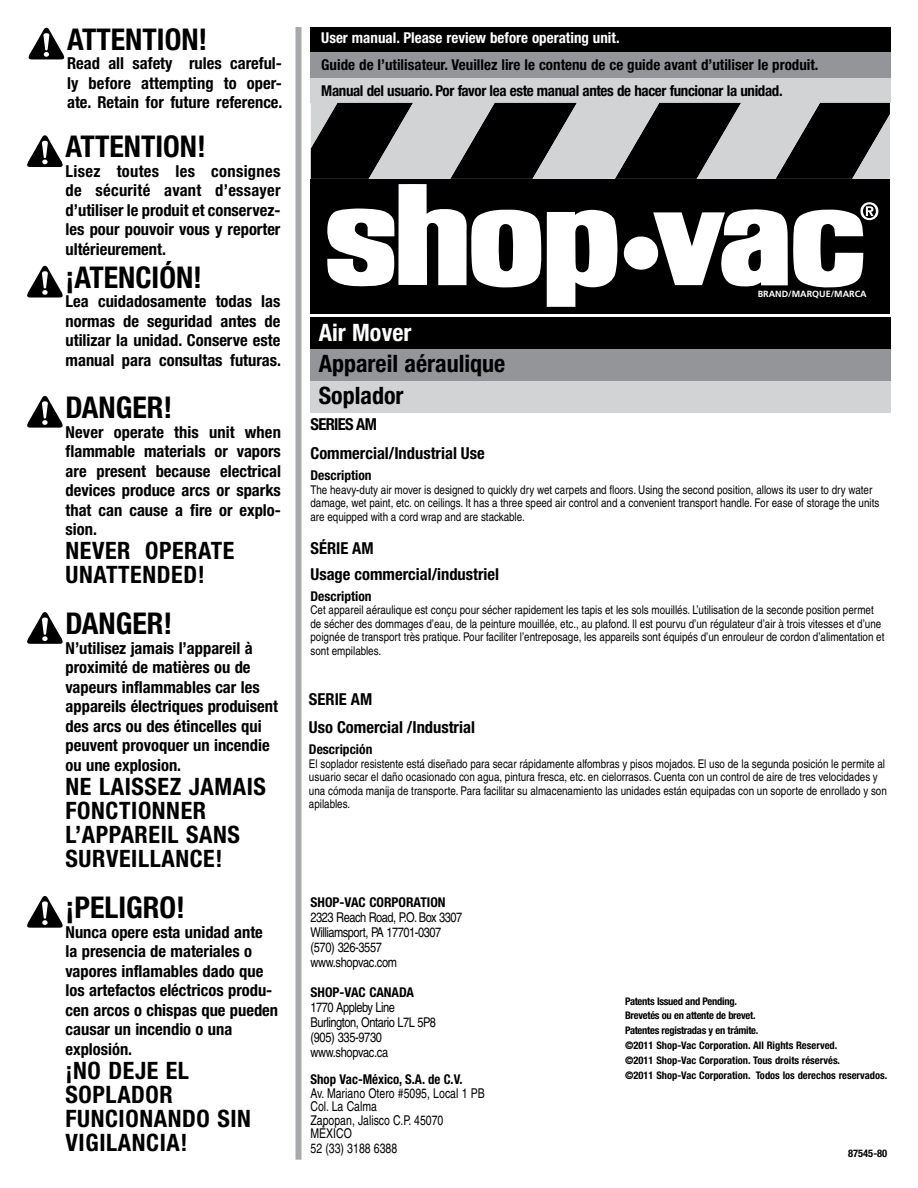
<style>
.page{position:relative;width:918px;height:1188px;background:#fff}
.page>*{position:absolute;margin:0;border:0;box-sizing:border-box;transform-origin:0 0}
.t1{font:700 condensed 30px "Helvetica Neue LT Std";color:#000}
.t2{font:700 condensed 24px/24px "Helvetica Neue LT Std";letter-spacing:.025em;color:#000}
.t3{font:700 condensed 24px "Helvetica Neue LT Std";color:#000}
.t4{font:700 condensed 24px "Helvetica Neue LT Std";color:#fff}
.t5{font:700 condensed 16.5px/19.5px "Helvetica Neue LT Std";color:#000;text-align:justify}
.t6{font:700 condensed 16.5px "Helvetica Neue LT Std";letter-spacing:-.04em;color:#000}
.t7{font:700 condensed 15px "Helvetica Neue LT Std";letter-spacing:-.01em;color:#000}
.t8{font:700 condensed 15px "Helvetica Neue LT Std";color:#fff}
.t9{font:condensed 13.5px/15px "Helvetica";letter-spacing:-.025em;color:#000}
.t10{font:condensed 13.5px/13.5px "Helvetica";color:#000;scale:.95 1}
.t11{font:700 condensed 13.5px "Helvetica Neue LT Std";color:#000}
.t12{font:700 condensed 13.5px "Helvetica Neue LT Std";color:#000;scale:.95 1}
.t13{font:condensed 12px/13.5px "Helvetica";color:#000}
.t14{font:700 condensed 10.5px/15px "Helvetica Neue LT Std";color:#000}
.t15{font:700 condensed 10.5px/13.5px "Helvetica Neue LT Std";letter-spacing:-.025em;color:#000}
.t16{font:700 9px "Frutiger";color:#fff}
</style>
<div class="page">
<div style="left:295px;top:27px;width:6px;height:1133px;background:#a7a9ac"></div>
<div style="left:310px;top:317px;width:581px;height:32px;background:#000"></div>
<svg style="left:29px;top:28px;width:35px;height:31px"></svg>
<div style="left:311px;top:78px;width:580px;height:25px;background:#d1d3d4"></div>
<div style="left:311px;top:27px;width:580px;height:25px;background:#000"></div>
<div style="left:312px;top:179px;width:577px;height:134px;background:#000"></div>
<svg style="left:27px;top:266px;width:36px;height:32px"></svg>
<svg style="left:311px;top:103px;width:579px;height:204px"></svg>
<div style="left:311px;top:52px;width:580px;height:25px;background:#939598"></div>
<svg style="left:27px;top:396px;width:36px;height:32px"></svg>
<svg style="left:27px;top:612px;width:36px;height:32px"></svg>
<svg style="left:27px;top:896px;width:36px;height:32px"></svg>
<svg style="left:27px;top:135px;width:36px;height:32px"></svg>
<div style="left:310px;top:381px;width:581px;height:32px;background:#d1d3d4"></div>
<div style="left:310px;top:349px;width:581px;height:32px;background:#939598"></div>
<div style="left:823px;top:237px;width:48px;height:10px;background:#000"></div>
<h1 class="t1" style="left:67px;top:21px;width:142px">ATTENTION!</h1>
<h3 class="t5" style="left:67px;top:54px;width:217px">Read all safety rules careful&shy;ly before attempting to oper&shy;ate. Retain for future reference.</h3>
<h1 class="t1" style="left:66px;top:129px;width:142px">ATTENTION!</h1>
<h3 class="t5" style="left:66px;top:161px;width:217px">Lisez toutes les consignes de sécurité avant d’essayer d’utiliser le produit et conservez&shy;les pour pouvoir vous y reporter ultérieurement.</h3>
<h1 class="t1" style="left:66px;top:259px;width:138px">¡ATENCIÓN!</h1>
<h3 class="t5" style="left:66px;top:292px;width:217px">Lea cuidadosamente todas las normas de seguridad antes de utilizar la unidad. Conserve este manual para consultas futuras.</h3>
<h1 class="t1" style="left:66px;top:389px;width:108px">DANGER!</h1>
<h3 class="t5" style="left:66px;top:422px;width:217px">Never operate this unit when flammable materials or vapors are present because electrical devices produce arcs or sparks that can cause a fire or explo&shy;sion.</h3>
<h2 class="t2" style="left:66px;top:538px;width:170px">NEVER OPERATE<br>UNATTENDED!</h2>
<h1 class="t1" style="left:66px;top:605px;width:108px">DANGER!</h1>
<h3 class="t5" style="left:66px;top:638px;width:214px;text-align:left">N’utilisez jamais l’appareil à proximité de matières ou de vapeurs inflammables car les appareils électriques produisent des arcs ou des étincelles qui peuvent provoquer un incendie ou une explosion.</h3>
<h2 class="t2" style="left:66px;top:774px;width:202px">NE LAISSEZ JAMAIS<br>FONCTIONNER<br>L’APPAREIL SANS<br>SURVEILLANCE!</h2>
<h1 class="t1" style="left:66px;top:889px;width:121px">¡PELIGRO!</h1>
<h3 class="t5" style="left:66px;top:922px;width:214px;text-align:left">Nunca opere esta unidad ante la presencia de materiales o vapores inflamables dado que los artefactos eléctricos produ&shy;cen arcos o chispas que pueden causar un incendio o una explosión.</h3>
<h2 class="t2" style="left:66px;top:1058px;width:187px">¡NO DEJE EL<br>SOPLADOR<br>FUNCIONANDO SIN<br>VIGILANCIA!</h2>
<p class="t8" style="left:321px;top:29px;width:300px">User manual. Please review before operating unit.</p>
<p class="t7" style="left:321px;top:56px;width:499px">Guide de l’utilisateur. Veuillez lire le contenu de ce guide avant d’utiliser le produit.</p>
<p class="t7" style="left:321px;top:81px;width:463px">Manual del usuario. Por favor lea este manual antes de hacer funcionar la unidad.</p>
<h2 class="t4" style="left:319px;top:317px;width:94px">Air Mover</h2>
<h2 class="t3" style="left:319px;top:349px;width:188px">Appareil aéraulique</h2>
<h2 class="t3" style="left:319px;top:381px;width:86px">Soplador</h2>
<h3 class="t6" style="left:310px;top:414px;width:68px">SERIES AM</h3>
<p class="t16" style="left:758px;top:289px;width:110px">BRAND/MARQUE/MARCA</p>
<h3 class="t5" style="left:310px;top:443px;width:176px">Commercial/Industrial Use</h3>
<p class="t11" style="left:310px;top:467px;width:63px">Description</p>
<p class="t13" style="left:310px;top:483px;width:570px">The heavy-duty air mover is designed to quickly dry wet carpets and floors. Using the second position, allows its user to dry water damage, wet paint, etc. on ceilings. It has a three speed air control and a convenient transport handle. For ease of storage the units are equipped with a cord wrap and are stackable.</p>
<h3 class="t5" style="left:310px;top:539px;width:65px">SÉRIE AM</h3>
<h3 class="t5" style="left:311px;top:564px;width:190px">Usage commercial/industriel</h3>
<p class="t11" style="left:310px;top:588px;width:63px">Description</p>
<p class="t13" style="left:310px;top:603px;width:576px">Cet appareil aéraulique est conçu pour sécher rapidement les tapis et les sols mouillés. L’utilisation de la seconde position permet de sécher des dommages d’eau, de la peinture mouillée, etc., au plafond. Il est pourvu d’un régulateur d’air à trois vitesses et d’une poignée de transport très pratique. Pour faciliter l’entreposage, les appareils sont équipés d’un enrouleur de cordon d’alimentation et sont empilables.</p>
<h3 class="t5" style="left:309px;top:689px;width:65px">SERIE AM</h3>
<h3 class="t5" style="left:309px;top:717px;width:168px">Uso Comercial /Industrial</h3>
<p class="t11" style="left:309px;top:741px;width:65px">Descripción</p>
<p class="t13" style="left:309px;top:757px;width:579px">El soplador resistente está diseñado para secar rápidamente alfombras y pisos mojados. El uso de la segunda posición le permite al usuario secar el daño ocasionado con agua, pintura fresca, etc. en cielorrasos. Cuenta con un control de aire de tres velocidades y una cómoda manija de transporte. Para facilitar su almacenamiento las unidades están equipadas con un soporte de enrollado y son apilables.</p>
<p class="t11" style="left:310px;top:894px;width:137px">SHOP-VAC CORPORATION</p>
<p class="t9" style="left:310px;top:910px;width:153px">2323 Reach Road, P.O. Box 3307<br>Williamsport, PA 17701-0307 (570) 326-3557 www.shopvac.com</p>
<p class="t11" style="left:310px;top:984px;width:105px">SHOP-VAC CANADA</p>
<p class="t9" style="left:310px;top:1000px;width:127px">1770 Appleby Line<br>Burlington, Ontario L7L 5P8 (905) 335-9730 www.shopvac.ca</p>
<p class="t12" style="left:310px;top:1071px;width:162px">Shop Vac-México, S.A. de C.V.</p>
<p class="t10" style="left:310px;top:1086px;width:185px">Av. Mariano Otero #5095, Local 1 PB<br>Col. La Calma<br>Zapopan, Jalisco C.P. 45070<br>MÉXICO</p>
<p class="t10" style="left:310px;top:1142px;width:93px">52 (33) 3188 6388</p>
<p class="t15" style="left:625px;top:995px;width:132px">Patents Issued and Pending.<br>Brevetés ou en attente de brevet.</p>
<p class="t14" style="left:625px;top:1023px;width:264px">Patentes registradas y en trámite.<br>©2011 Shop-Vac Corporation. All Rights Reserved.<br>©2011 Shop-Vac Corporation. Tous droits réservés.<br>©2011 Shop-Vac Corporation. Todos los derechos reservados.</p>
<p class="t14" style="left:848px;top:1146px;width:41px">87545-80</p>
</div>
